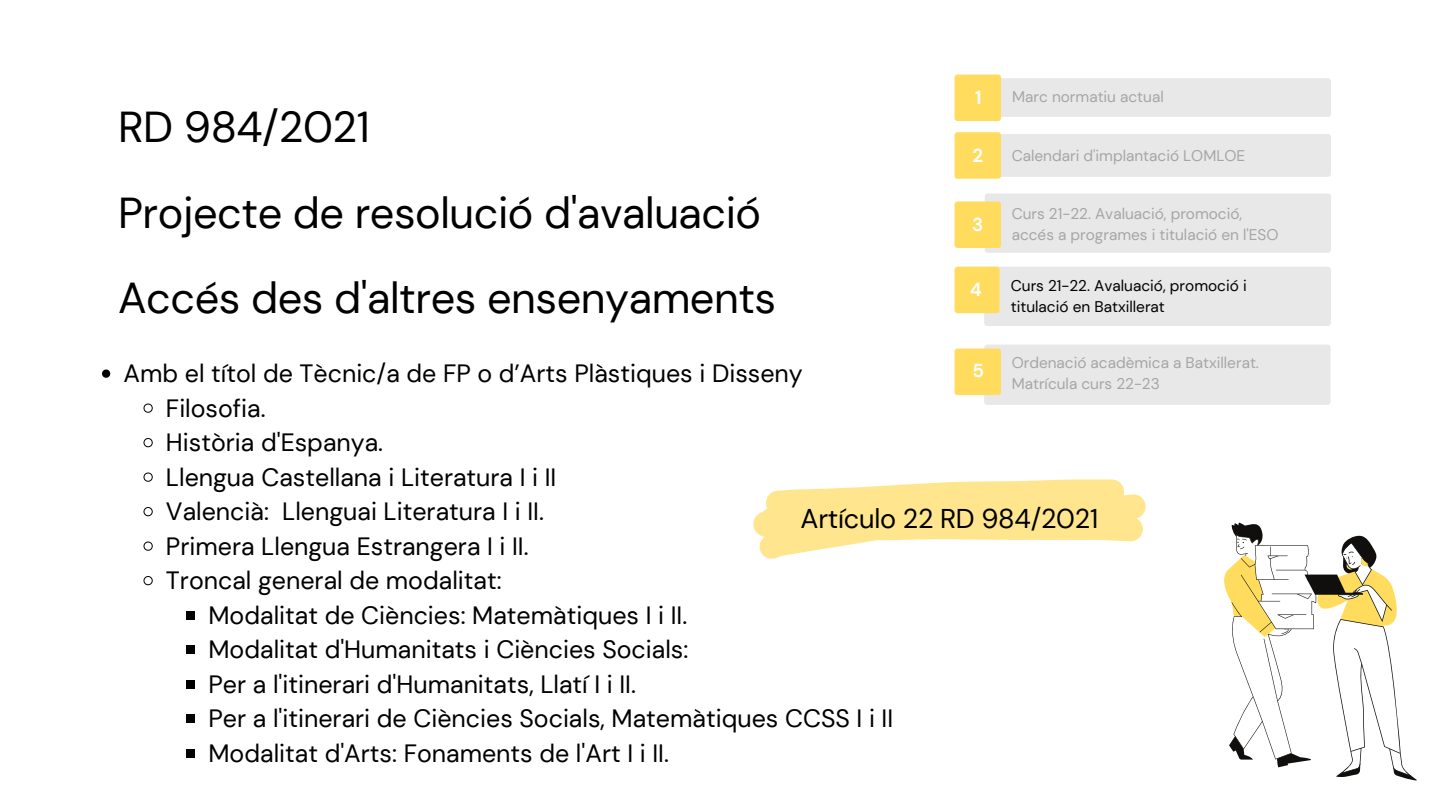
<style>
.page{position:relative;width:1440px;height:810px;background:#fff}
.page>*{position:absolute;margin:0;border:0;box-sizing:border-box;transform-origin:0 0}
.t1{font:43.2px/85.5px "DM Sans";letter-spacing:-.01em;color:#000}
.t2{font:27.1px "DM Sans";letter-spacing:-.01em;color:#000}
.t3{font:25px "DM Sans";color:#000}
.t4{font:700 18.8px "DM Sans";color:#fff}
.t5{font:15.4px/21px "DM Sans";color:#a6a6a6}
.t6{font:15.4px/21px "DM Sans";color:#000}
</style>
<div class="page">
<svg style="left:1224px;top:523px;width:193px;height:258px"></svg>
<div style="left:985px;top:78px;width:346px;height:39px;background:#e8e8e8;border-radius:3px"></div>
<div style="left:985px;top:193px;width:346px;height:60px;background:#e8e8e8;border-radius:3px"></div>
<div style="left:985px;top:134px;width:346px;height:43px;background:#e8e8e8;border-radius:3px"></div>
<div style="left:984px;top:267px;width:347px;height:59px;background:#e8e8e8;border-radius:3px"></div>
<div style="left:955px;top:75px;width:46px;height:46px;background:#ffdc5d;border-radius:3px"></div>
<div style="left:955px;top:201px;width:46px;height:47px;background:#ffdc5d;border-radius:3px"></div>
<div style="left:955px;top:132px;width:46px;height:47px;background:#ffdc5d;border-radius:3px"></div>
<div style="left:955px;top:267px;width:45px;height:46px;background:#ffdc5d;border-radius:3px"></div>
<div style="left:984px;top:345px;width:346px;height:60px;background:#e8e8e8;border-radius:3px"></div>
<div style="left:955px;top:349px;width:46px;height:46px;background:#ffdc5d;border-radius:3px"></div>
<svg style="left:102px;top:370px;width:8px;height:8px"></svg>
<svg style="left:143px;top:403px;width:10px;height:10px"></svg>
<svg style="left:143px;top:438px;width:10px;height:10px"></svg>
<svg style="left:143px;top:472px;width:10px;height:10px"></svg>
<svg style="left:143px;top:507px;width:10px;height:10px"></svg>
<svg style="left:143px;top:541px;width:10px;height:10px"></svg>
<svg style="left:143px;top:576px;width:10px;height:10px"></svg>
<div style="left:187px;top:611px;width:8px;height:8px;background:#000"></div>
<div style="left:187px;top:646px;width:8px;height:8px;background:#000"></div>
<div style="left:187px;top:680px;width:8px;height:8px;background:#000"></div>
<div style="left:187px;top:715px;width:8px;height:8px;background:#000"></div>
<div style="left:187px;top:749px;width:8px;height:8px;background:#000"></div>
<svg style="left:753px;top:479px;width:393px;height:80px"></svg>
<p class="t4" style="left:975px;top:85px;width:8px">1</p>
<p class="t5" style="left:1012px;top:86px;width:153px">Marc normatiu actual</p>
<h1 class="t1" style="left:118px;top:85px;width:660px">RD 984/2021<br>Projecte de resolució d'avaluació<br>Accés des d'altres ensenyaments</h1>
<p class="t3" style="left:123px;top:357px;width:681px">Amb el títol de Tècnic/a de FP o d’Arts Plàstiques i Disseny</p>
<p class="t3" style="left:166px;top:392px;width:101px">Filosofia.</p>
<p class="t3" style="left:166px;top:426px;width:219px">Història d'Espanya.</p>
<p class="t3" style="left:166px;top:461px;width:392px">Llengua Castellana i Literatura I i II</p>
<p class="t3" style="left:166px;top:495px;width:379px">Valencià: Llenguai Literatura I i II.</p>
<p class="t3" style="left:166px;top:530px;width:364px">Primera Llengua Estrangera I i II.</p>
<p class="t3" style="left:166px;top:564px;width:337px">Troncal general de modalitat:</p>
<p class="t3" style="left:208px;top:599px;width:480px">Modalitat de Ciències: Matemàtiques I i II.</p>
<p class="t3" style="left:208px;top:633px;width:481px">Modalitat d'Humanitats i Ciències Socials:</p>
<p class="t3" style="left:208px;top:668px;width:429px">Per a l'itinerari d'Humanitats, Llatí I i II.</p>
<p class="t3" style="left:208px;top:702px;width:686px">Per a l'itinerari de Ciències Socials, Matemàtiques CCSS I i II</p>
<p class="t3" style="left:208px;top:737px;width:462px">Modalitat d'Arts: Fonaments de l'Art I i II.</p>
<p class="t4" style="left:973px;top:143px;width:12px">2</p>
<p class="t5" style="left:1012px;top:145px;width:235px">Calendari d'implantació LOMLOE</p>
<p class="t5" style="left:1012px;top:203px;width:268px">Curs 21-22. Avaluació, promoció, accés a programes i titulació en l'ESO</p>
<p class="t4" style="left:972px;top:212px;width:13px">3</p>
<p class="t6" style="left:1011px;top:276px;width:237px">Curs 21-22. Avaluació, promoció i titulació en Batxillerat</p>
<p class="t4" style="left:970px;top:277px;width:14px">4</p>
<p class="t5" style="left:1012px;top:352px;width:249px;line-height:21.5px">Ordenació acadèmica a Batxillerat.<br>Matrícula curs 22-23</p>
<p class="t4" style="left:973px;top:358px;width:13px">5</p>
<p class="t2" style="left:801px;top:501px;width:299px">Artículo 22 RD 984/2021</p>
</div>
